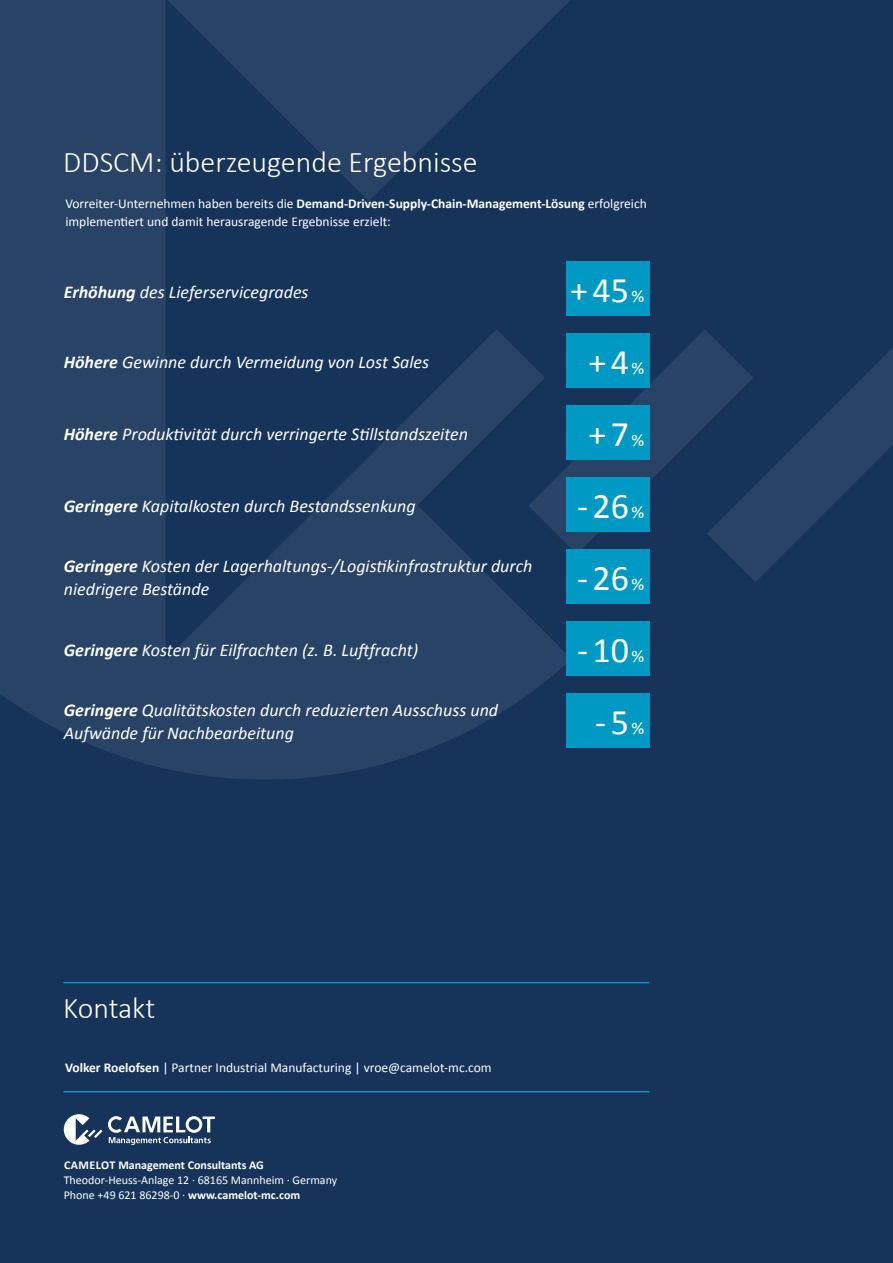
<style>
.page{position:relative;width:893px;height:1263px;background:#16345a}
.page>*{position:absolute;margin:0;border:0;box-sizing:border-box;transform-origin:0 0}
.t1{font:36px/72px "Calibri";color:#fff;text-align:center}
.t2{font:300 30px "Calibri";color:#fff}
.t3{font:italic 18px/22.5px "Calibri";color:#fff}
.t4{font:13.5px/18px "Calibri";color:#fff}
.t5{font:12px/15px "Calibri";color:#fff}
.t6{font:700 12px "Calibri";color:#fff}
.s1{font-weight:700}
.s2{font-size:18px}
</style>
<div class="page">
<svg style="left:0;top:0;width:572px;height:780px;fill:#284366"></svg>
<svg style="left:728px;top:348px;width:165px;height:234px"></svg>
<svg style="left:528px;top:329px;width:225px;height:225px"></svg>
<hr style="left:63px;top:982px;width:586px;height:1px;background:#0099c3">
<hr style="left:63px;top:1091px;width:586px;height:1px;background:#0099c3">
<svg style="left:64px;top:1114px;width:151px;height:31px"></svg>
<div style="left:566px;top:262px;width:83px;height:54px;background:#0099c3"></div>
<div style="left:566px;top:334px;width:83px;height:54px;background:#0099c3"></div>
<div style="left:566px;top:406px;width:83px;height:54px;background:#0099c3"></div>
<div style="left:566px;top:478px;width:83px;height:54px;background:#0099c3"></div>
<div style="left:566px;top:550px;width:83px;height:54px;background:#0099c3"></div>
<div style="left:566px;top:622px;width:83px;height:54px;background:#0099c3"></div>
<div style="left:566px;top:694px;width:83px;height:54px;background:#0099c3"></div>
<h2 class="t2" style="left:63px;top:143px;width:416px">DDSCM: überzeugende Ergebnisse</h2>
<p class="t4" style="left:65px;top:194px;width:583px">Vorreiter-Unternehmen haben bereits die <span class="s1">Demand-Driven-Supply-Chain-Management-Lösung</span> erfolgreich implementiert und damit herausragende Ergebnisse erzielt:</p>
<p class="t3" style="left:64px;top:280px;width:246px"><span class="s1">Erhöhung</span> des Lieferservicegrades</p>
<p class="t3" style="left:64px;top:350px;width:367px"><span class="s1">Höhere</span> Gewinne durch Vermeidung von Lost Sales</p>
<p class="t3" style="left:64px;top:422px;width:406px"><span class="s1">Höhere</span> Produktivität durch verringerte Stillstandszeiten</p>
<p class="t3" style="left:64px;top:494px;width:353px"><span class="s1">Geringere</span> Kapitalkosten durch Bestandssenkung</p>
<p class="t3" style="left:64px;top:554px;width:470px"><span class="s1">Geringere</span> Kosten der Lagerhaltungs-/Logistikinfrastruktur durch niedrigere Bestände</p>
<p class="t3" style="left:64px;top:638px;width:356px"><span class="s1">Geringere</span> Kosten für Eilfrachten (z. B. Luftfracht)</p>
<p class="t3" style="left:64px;top:698px;width:436px"><span class="s1">Geringere</span> Qualitätskosten durch reduzierten Ausschuss und<br>Aufwände für Nachbearbeitung</p>
<h1 class="t1" style="left:570px;top:253px;width:76px">+ 45 <span class="s2">% </span>+ 4 <span class="s2">% </span>+ 7 <span class="s2">%</span></h1>
<h1 class="t1" style="left:577px;top:469px;width:69px">- 26 <span class="s2">%</span></h1>
<h1 class="t1" style="left:577px;top:541px;width:69px">- 26 <span class="s2">%</span></h1>
<h1 class="t1" style="left:577px;top:613px;width:69px">- 10 <span class="s2">%</span></h1>
<h1 class="t1" style="left:595px;top:685px;width:50px">- 5 <span class="s2">%</span></h1>
<h2 class="t2" style="left:63px;top:996px;width:93px">Kontakt</h2>
<p class="t4" style="left:65px;top:1058px;width:428px"><span class="s1">Volker Roelofsen</span> | Partner Industrial Manufacturing | vroe@camelot-mc.com</p>
<p class="t6" style="left:64px;top:1156px;width:201px">CAMELOT Management Consultants AG</p>
<p class="t5" style="left:64px;top:1172px;width:275px">Theodor-Heuss-Anlage 12 · 68165 Mannheim · Germany<br>Phone +49 621 86298-0 · <span class="s1">www.camelot-mc.com</span></p>
</div>
